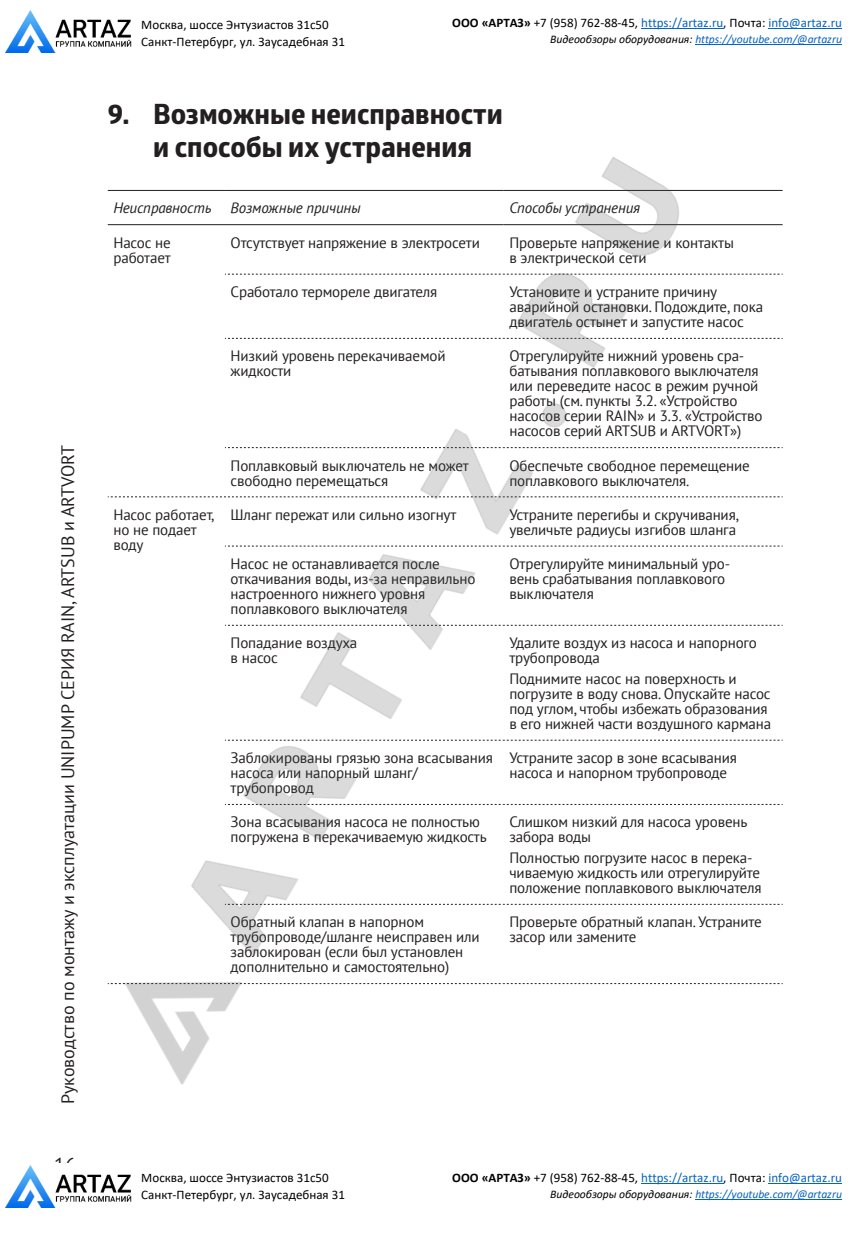
<style>
.page{position:relative;width:862px;height:1236px;background:#fff}
.page>*{position:absolute;margin:0;border:0;box-sizing:border-box;transform-origin:0 0}
.t1{font:700 28px/33px "Globerx";color:#231f20;text-align:center}
.t2{font:20px "PT Sans";color:#231f20}
.t3{font:18px "PT Sans";color:#231f20}
.t4{font:15px/15px "PT Sans";letter-spacing:-.01em;color:#231f20}
.t5{font:italic 15px "PT Sans";letter-spacing:-.01em;color:#231f20}
.t6{font:13px "Calibri";color:#0563c1}
.t7{font:13px/17px "Calibri";color:#000}
.t8{font:italic 11.6px "Calibri";letter-spacing:-.005em;color:#0563c1}
.s1{font-weight:700;color:#000}
.s2{color:#000}
</style>
<div class="page">
<svg style="left:718px;top:274px;width:64px;height:1px"></svg>
<svg style="left:718px;top:338px;width:64px;height:1px"></svg>
<svg style="left:718px;top:447px;width:64px;height:1px"></svg>
<svg style="left:718px;top:496px;width:64px;height:1px"></svg>
<svg style="left:718px;top:546px;width:64px;height:1px"></svg>
<svg style="left:718px;top:625px;width:64px;height:1px"></svg>
<svg style="left:718px;top:740px;width:64px;height:1px"></svg>
<svg style="left:718px;top:804px;width:64px;height:1px"></svg>
<svg style="left:718px;top:904px;width:64px;height:1px"></svg>
<svg style="left:718px;top:983px;width:64px;height:1px"></svg>
<hr style="left:504px;top:190px;width:278px;height:1px;background:#231f20">
<hr style="left:504px;top:224px;width:278px;height:1px;background:#231f20">
<hr style="left:641px;top:1183px;width:82px;height:1px;background:#0563c1">
<hr style="left:768px;top:1183px;width:74px;height:1px;background:#0563c1">
<hr style="left:695px;top:1199px;width:147px;height:1px;background:#0563c1">
<img style="left:6px;top:1165px;width:125px;height:42px">
<img style="left:107px;top:157px;width:611px;height:928px">
<hr style="left:641px;top:28px;width:82px;height:1px;background:#0563c1">
<hr style="left:768px;top:28px;width:74px;height:1px;background:#0563c1">
<hr style="left:695px;top:44px;width:147px;height:1px;background:#0563c1">
<img style="left:6px;top:11px;width:125px;height:42px">
<p class="t3" style="left:56px;top:1104px;width:660px;rotate:-90deg">Руководство по монтажу и эксплуатации UNIPUMP СЕРИЯ RAIN, ARTSUB и ARTVORT</p>
<h2 class="t2" style="left:54px;top:1152px;width:23px">16</h2>
<p class="t7" style="left:141px;top:17px;width:205px">Москва, шоссе Энтузиастов 31с50<br>Санкт-Петербург, ул. Заусадебная 31</p>
<p class="t6" style="left:452px;top:17px;width:391px"><span class="s1">ООО «АРТАЗ»</span> <span class="s2">+7 (958) 762-88-45,</span> https://artaz.ru<span class="s2">, Почта:</span> info@artaz.ru</p>
<p class="t8" style="left:550px;top:34px;width:293px"><span class="s2">Видеообзоры оборудования:</span> https://youtube.com/@artazru</p>
<h1 class="t1" style="left:108px;top:97px;width:396px">9. Возможные неисправности и способы их устранения</h1>
<p class="t5" style="left:113px;top:199px;width:100px">Неисправность</p>
<p class="t5" style="left:231px;top:199px;width:132px">Возможные причины</p>
<p class="t5" style="left:509px;top:199px;width:132px">Способы устранения</p>
<p class="t4" style="left:113px;top:235px;width:59px">Насос не работает</p>
<p class="t4" style="left:231px;top:235px;width:251px">Отсутствует напряжение в электросети</p>
<p class="t4" style="left:509px;top:235px;width:226px">Проверьте напряжение и контакты в электрической сети</p>
<p class="t4" style="left:231px;top:284px;width:208px">Сработало термореле двигателя</p>
<p class="t4" style="left:509px;top:284px;width:255px">Установите и устраните причину аварийной остановки. Подождите, пока двигатель остынет и запустите насос</p>
<p class="t4" style="left:231px;top:348px;width:217px">Низкий уровень перекачиваемой жидкости</p>
<p class="t4" style="left:509px;top:348px;width:254px">Отрегулируйте нижний уровень сра&shy;батывания поплавкового выключателя или переведите насос в режим ручной работы (см. пункты 3.2. «Устройство насосов серии RAIN» и 3.3. «Устройство насосов серий ARTSUB и ARTVORT»)</p>
<p class="t4" style="left:231px;top:457px;width:240px">Поплавковый выключатель не может свободно перемещаться</p>
<p class="t4" style="left:509px;top:457px;width:242px">Обеспечьте свободное перемещение поплавкового выключателя.</p>
<p class="t4" style="left:113px;top:507px;width:103px">Насос работает, но не подает воду</p>
<p class="t4" style="left:231px;top:507px;width:227px">Шланг пережат или сильно изогнут</p>
<p class="t4" style="left:509px;top:507px;width:231px">Устраните перегибы и скручивания, увеличьте радиусы изгибов шланга</p>
<p class="t4" style="left:231px;top:556px;width:246px">Насос не останавливается после откачивания воды, из-за неправильно настроенного нижнего уровня поплавкового выключателя</p>
<p class="t4" style="left:509px;top:556px;width:222px">Отрегулируйте минимальный уро&shy;вень срабатывания поплавкового выключателя</p>
<p class="t4" style="left:231px;top:635px;width:128px">Попадание воздуха в насос</p>
<p class="t4" style="left:509px;top:635px;width:249px">Удалите воздух из насоса и напорного трубопровода</p>
<p class="t4" style="left:509px;top:671px;width:263px">Поднимите насос на поверхность и погрузите в воду снова. Опускайте насос под углом, чтобы избежать образования в его нижней части воздушного кармана</p>
<p class="t4" style="left:231px;top:750px;width:264px">Заблокированы грязью зона всасывания насоса или напорный шланг/ трубопровод</p>
<p class="t4" style="left:509px;top:750px;width:229px">Устраните засор в зоне всасывания насоса и напорном трубопроводе</p>
<p class="t4" style="left:231px;top:814px;width:258px">Зона всасывания насоса не полностью погружена в перекачиваемую жидкость</p>
<p class="t4" style="left:509px;top:814px;width:240px">Слишком низкий для насоса уровень забора воды</p>
<p class="t4" style="left:509px;top:850px;width:254px">Полностью погрузите насос в перека&shy;чиваемую жидкость или отрегулируйте положение поплавкового выключателя</p>
<p class="t4" style="left:231px;top:914px;width:251px">Обратный клапан в напорном трубопроводе/шланге неисправен или заблокирован (если был установлен дополнительно и самостоятельно)</p>
<p class="t4" style="left:509px;top:914px;width:254px">Проверьте обратный клапан. Устраните засор или замените</p>
<p class="t7" style="left:141px;top:1170px;width:205px">Москва, шоссе Энтузиастов 31с50<br>Санкт-Петербург, ул. Заусадебная 31</p>
<p class="t6" style="left:452px;top:1172px;width:391px"><span class="s1">ООО «АРТАЗ»</span> <span class="s2">+7 (958) 762-88-45,</span> https://artaz.ru<span class="s2">, Почта:</span> info@artaz.ru</p>
<p class="t8" style="left:550px;top:1189px;width:293px"><span class="s2">Видеообзоры оборудования:</span> https://youtube.com/@artazru</p>
</div>
